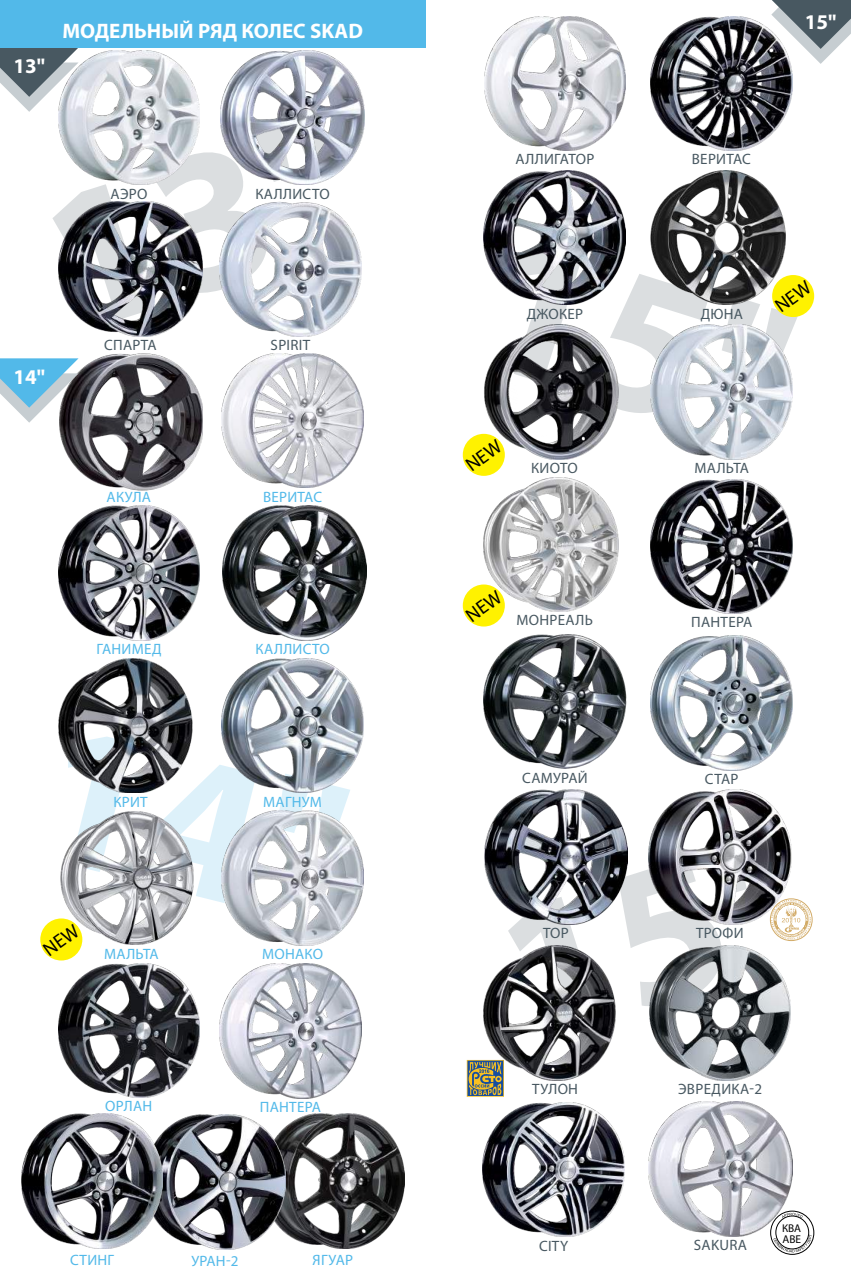
<style>
.page{position:relative;width:851px;height:1276px;background:#fff}
.page>*{position:absolute;margin:0;border:0;box-sizing:border-box;transform-origin:0 0}
.t1{font:700 21px "Myriad Pro";color:#fff}
.t2{font:15px "Myriad Pro";letter-spacing:.02em;color:#485861}
.t3{font:15px "Myriad Pro";letter-spacing:.02em;color:#52b9e9}
.t4{font:600 11.25px/10.4px "Segoe UI";color:#000}
</style>
<div class="page">
<img style="left:59px;top:658px;width:134px;height:70px">
<img style="left:222px;top:658px;width:141px;height:110px">
<img style="left:227px;top:833px;width:136px;height:112px">
<img style="left:59px;top:963px;width:141px;height:134px">
<img style="left:219px;top:964px;width:142px;height:134px">
<img style="left:285px;top:1114px;width:119px;height:134px">
<img style="left:163px;top:1114px;width:122px;height:135px">
<img style="left:21px;top:1114px;width:142px;height:134px">
<img style="left:221px;top:51px;width:143px;height:126px">
<img style="left:78px;top:51px;width:121px;height:59px">
<img style="left:101px;top:330px;width:68px;height:6px">
<img style="left:264px;top:211px;width:97px;height:125px">
<img style="left:59px;top:353px;width:143px;height:138px">
<img style="left:222px;top:353px;width:141px;height:135px">
<img style="left:59px;top:506px;width:140px;height:134px">
<img style="left:222px;top:506px;width:144px;height:134px">
<svg style="left:0;top:358px;width:78px;height:65px"></svg>
<svg style="left:0;top:48px;width:78px;height:64px"></svg>
<div style="left:0;top:0;width:425px;height:48px;background:#52b9e9"></div>
<img style="left:68px;top:907px;width:121px;height:37px">
<svg style="left:40px;top:918px;width:42px;height:42px"></svg>
<img style="left:650px;top:16px;width:142px;height:134px">
<img style="left:483px;top:170px;width:142px;height:79px">
<img style="left:650px;top:170px;width:135px;height:67px">
<img style="left:483px;top:426px;width:128px;height:33px">
<svg style="left:462px;top:434px;width:42px;height:42px"></svg>
<div style="left:772px;top:275px;width:42px;height:42px;background:#fff200;border-radius:50%"></div>
<img style="left:484px;top:16px;width:141px;height:134px">
<svg style="left:462px;top:584px;width:42px;height:42px"></svg>
<img style="left:659px;top:426px;width:126px;height:33px">
<img style="left:483px;top:477px;width:135px;height:134px">
<img style="left:650px;top:479px;width:142px;height:134px">
<img style="left:484px;top:634px;width:142px;height:135px">
<img style="left:650px;top:636px;width:142px;height:134px">
<img style="left:484px;top:789px;width:137px;height:115px">
<img style="left:656px;top:789px;width:135px;height:91px">
<img style="left:482px;top:968px;width:129px;height:112px">
<img style="left:657px;top:991px;width:133px;height:89px">
<img style="left:482px;top:1102px;width:142px;height:134px">
<img style="left:648px;top:1101px;width:144px;height:135px">
<svg style="left:770px;top:1211px;width:43px;height:43px"></svg>
<svg style="left:771px;top:0;width:79px;height:64px"></svg>
<div style="left:770px;top:898px;width:42px;height:42px;border:1px solid #d2ab67;border-radius:50%"></div>
<svg style="left:788px;top:899px;width:22px;height:40px"></svg>
<svg style="left:466px;top:1060px;width:38px;height:37px"></svg>
<svg style="left:503px;top:823px;width:285px;height:219px"></svg>
<svg style="left:47px;top:110px;width:286px;height:220px"></svg>
<svg style="left:484px;top:237px;width:313px;height:189px"></svg>
<svg style="left:58px;top:728px;width:292px;height:179px"></svg>
<svg style="left:43px;top:923px;width:38px;height:33px"></svg>
<svg style="left:465px;top:439px;width:38px;height:32px"></svg>
<svg style="left:774px;top:280px;width:38px;height:32px"></svg>
<svg style="left:465px;top:589px;width:38px;height:33px"></svg>
<h1 class="t1" style="left:13px;top:52px;width:33px">13"</h1>
<h1 class="t1" style="left:62px;top:17px;width:32px">МОДЕЛ</h1>
<h1 class="t1" style="left:134px;top:17px;width:29px">ЬНЫЙ</h1>
<h1 class="t1" style="left:198px;top:17px;width:57px">РЯД КОЛЕС</h1>
<h1 class="t1" style="left:310px;top:17px;width:54px">SKAD</h1>
<p class="t2" style="left:110px;top:184px;width:28px">АЭРО</p>
<p class="t2" style="left:255px;top:184px;width:29px">КАЛЛИ</p>
<p class="t2" style="left:302px;top:184px;width:20px">СТО</p>
<h1 class="t1" style="left:13px;top:363px;width:33px">14"</h1>
<p class="t2" style="left:104px;top:336px;width:54px">СПАРТА</p>
<p class="t2" style="left:270px;top:336px;width:41px">SPIRIT</p>
<p class="t3" style="left:107px;top:487px;width:46px">АКУЛА</p>
<p class="t3" style="left:263px;top:487px;width:10px">ВЕРИТ</p>
<p class="t3" style="left:304px;top:487px;width:19px">АС</p>
<p class="t3" style="left:96px;top:640px;width:26px">ГАНИМЕ</p>
<p class="t3" style="left:152px;top:640px;width:11px">Д</p>
<p class="t3" style="left:255px;top:640px;width:29px">КАЛЛИ</p>
<p class="t3" style="left:303px;top:640px;width:20px">СТО</p>
<p class="t3" style="left:113px;top:792px;width:18px">КРИТ</p>
<p class="t3" style="left:263px;top:792px;width:58px">МАГНУМ</p>
<p class="t3" style="left:104px;top:945px;width:56px">МАЛЬТА</p>
<p class="t3" style="left:262px;top:945px;width:12px">МОН</p>
<p class="t3" style="left:295px;top:945px;width:28px">АКО</p>
<p class="t3" style="left:105px;top:1096px;width:10px">ОРЛ</p>
<p class="t3" style="left:133px;top:1096px;width:18px">АН</p>
<p class="t3" style="left:260px;top:1098px;width:29px">ПАНТЕР</p>
<p class="t3" style="left:312px;top:1098px;width:11px">А</p>
<p class="t3" style="left:70px;top:1250px;width:20px">СТИН</p>
<p class="t3" style="left:108px;top:1250px;width:8px">Г</p>
<p class="t3" style="left:191px;top:1251px;width:49px">УРАН-2</p>
<p class="t3" style="left:312px;top:1250px;width:40px">ЯГУАР</p>
<p class="t2" style="left:515px;top:150px;width:21px">АЛЛИ</p>
<p class="t2" style="left:554px;top:150px;width:24px">ГАТОР</p>
<p class="t2" style="left:691px;top:150px;width:10px">ВЕРИТ</p>
<p class="t2" style="left:732px;top:150px;width:19px">АС</p>
<h1 class="t1" style="left:804px;top:9px;width:33px">15"</h1>
<p class="t2" style="left:526px;top:304px;width:49px">ДЖОКЕР</p>
<p class="t2" style="left:700px;top:304px;width:44px">ДЮНА</p>
<p class="t2" style="left:531px;top:459px;width:19px">КИОТО</p>
<p class="t2" style="left:694px;top:459px;width:56px">МАЛЬТА</p>
<p class="t2" style="left:516px;top:611px;width:11px">МОНРЕ</p>
<p class="t2" style="left:565px;top:611px;width:20px">АЛЬ</p>
<p class="t2" style="left:691px;top:613px;width:29px">ПАНТЕР</p>
<p class="t2" style="left:743px;top:613px;width:11px">А</p>
<p class="t2" style="left:522px;top:768px;width:65px">САМУРАЙ</p>
<p class="t2" style="left:704px;top:769px;width:33px">СТАР</p>
<p class="t2" style="left:543px;top:923px;width:10px">ТОР</p>
<p class="t2" style="left:696px;top:923px;width:47px">ТРОФИ</p>
<p class="t2" style="left:532px;top:1080px;width:47px">ТУЛО Н</p>
<p class="t2" style="left:678px;top:1080px;width:85px">ЭВРЕДИКА-2</p>
<p class="t2" style="left:539px;top:1236px;width:31px">CITY</p>
<p class="t2" style="left:693px;top:1235px;width:53px">SAKURA</p>
<p class="t4" style="left:782px;top:1223px;width:21px">КВА<br>АВЕ</p>
</div>
